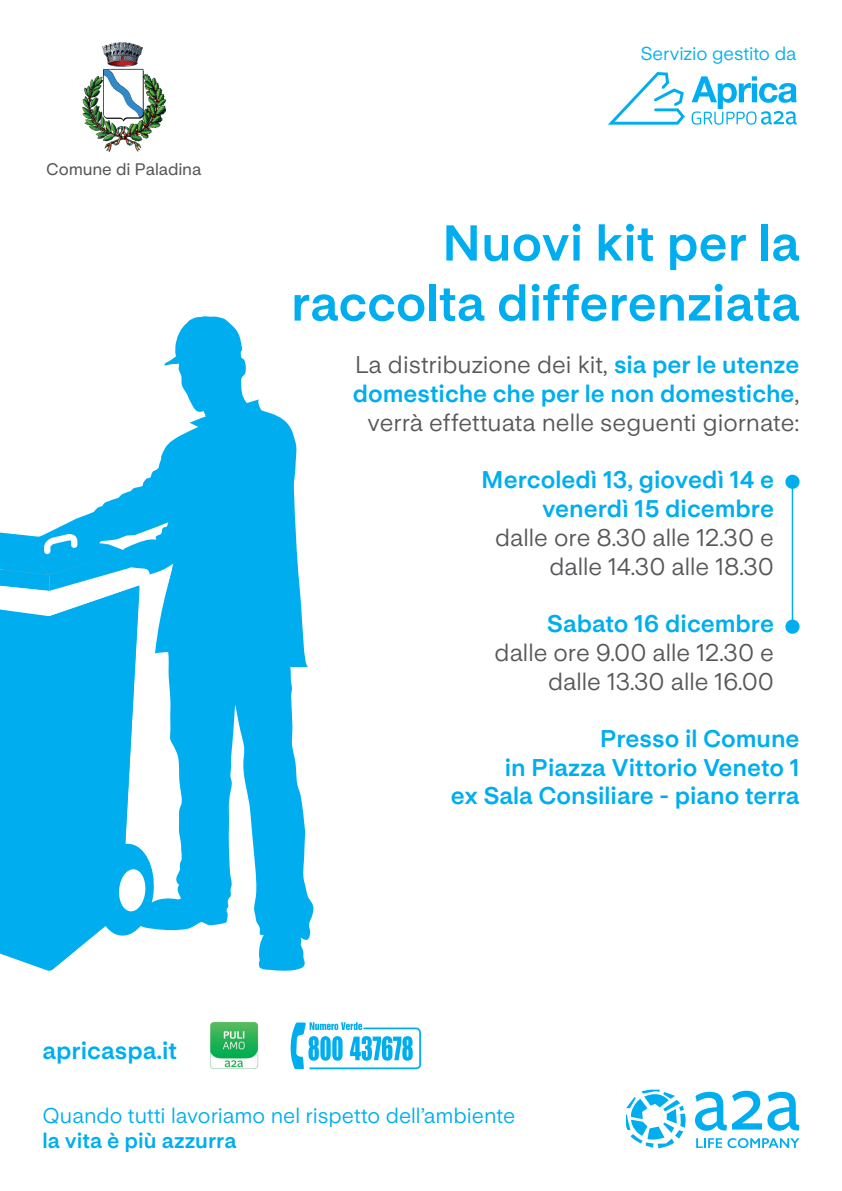
<style>
.page{position:relative;width:842px;height:1191px;background:#fff}
.page>*{position:absolute;margin:0;border:0;box-sizing:border-box;transform-origin:0 0}
.t1{font:700 50px "Life Sans";color:#00aeef}
.t2{font:700 24px/28.8px "Life Sans";color:#00aeef}
.t3{font:24px "Life Sans";color:#57585a}
.t4{font:21.2px "Life Sans";color:#00aeef}
.t5{font:700 21.2px "Life Sans";color:#00aeef}
.t6{font:18.5px "Life Sans";letter-spacing:-.005em;color:#00aeef}
.t7{font:500 16.6px "Life Sans";letter-spacing:-.005em;color:#57585a}
.s1{font-weight:400;color:#57585a}
</style>
<div class="page">
<svg style="left:626px;top:1089px;width:60px;height:59px"></svg>
<svg style="left:695px;top:1090px;width:104px;height:40px"></svg>
<svg style="left:696px;top:1138px;width:103px;height:10px"></svg>
<svg style="left:164px;top:316px;width:150px;height:623px"></svg>
<svg style="left:0;top:399px;width:308px;height:572px"></svg>
<div style="left:785px;top:475px;width:14px;height:14px;background:#00aeef;border-radius:50%"></div>
<div style="left:785px;top:619px;width:14px;height:15px;background:#00aeef;border-radius:50%"></div>
<hr style="left:792px;top:475px;width:1px;height:151px;background:#00aeef">
<svg style="left:290px;top:1022px;width:131px;height:47px"></svg>
<svg style="left:691px;top:76px;width:106px;height:49px"></svg>
<svg style="left:608px;top:72px;width:77px;height:53px"></svg>
<img style="left:82px;top:43px;width:83px;height:108px">
<img style="left:210px;top:1022px;width:49px;height:47px">
<p class="t7" style="left:46px;top:160px;width:157px">Comune di Paladina</p>
<p class="t2" style="left:43px;top:1036px;width:136px">apricaspa.it</p>
<p class="t6" style="left:640px;top:43px;width:158px">Servizio gestito da</p>
<p class="t1" style="left:442px;top:215px;width:359px">Nuovi kit per la</p>
<p class="t1" style="left:291px;top:275px;width:510px">raccolta differenziata</p>
<p class="t2" style="left:353px;top:350px;width:448px"><span class="s1">La distribuzione dei kit,</span> sia per le utenze domestiche che per le non domestiche<span class="s1">,</span></p>
<p class="t3" style="left:367px;top:408px;width:433px">verrà effettuata nelle seguenti giornate:</p>
<p class="t2" style="left:481px;top:466px;width:294px">Mercoledì 13, giovedì 14 e</p>
<p class="t2" style="left:542px;top:494px;width:234px">venerdì 15 dicembre</p>
<p class="t3" style="left:495px;top:524px;width:280px">dalle ore 8.30 alle 12.30 e</p>
<p class="t3" style="left:549px;top:552px;width:226px">dalle 14.30 alle 18.30</p>
<p class="t2" style="left:547px;top:610px;width:229px">Sabato 16 dicembre</p>
<p class="t3" style="left:495px;top:639px;width:281px">dalle ore 9.00 alle 12.30 e</p>
<p class="t3" style="left:548px;top:668px;width:227px">dalle 13.30 alle 16.00</p>
<p class="t2" style="left:600px;top:724px;width:201px">Presso il Comune</p>
<p class="t2" style="left:505px;top:753px;width:296px">in Piazza Vittorio Veneto 1</p>
<p class="t2" style="left:451px;top:782px;width:350px">ex Sala Consiliare - piano terra</p>
<p class="t4" style="left:43px;top:1103px;width:474px">Quando tutti lavoriamo nel rispetto dell’ambiente</p>
<p class="t5" style="left:43px;top:1129px;width:195px">la vita è più azzurra</p>
</div>
